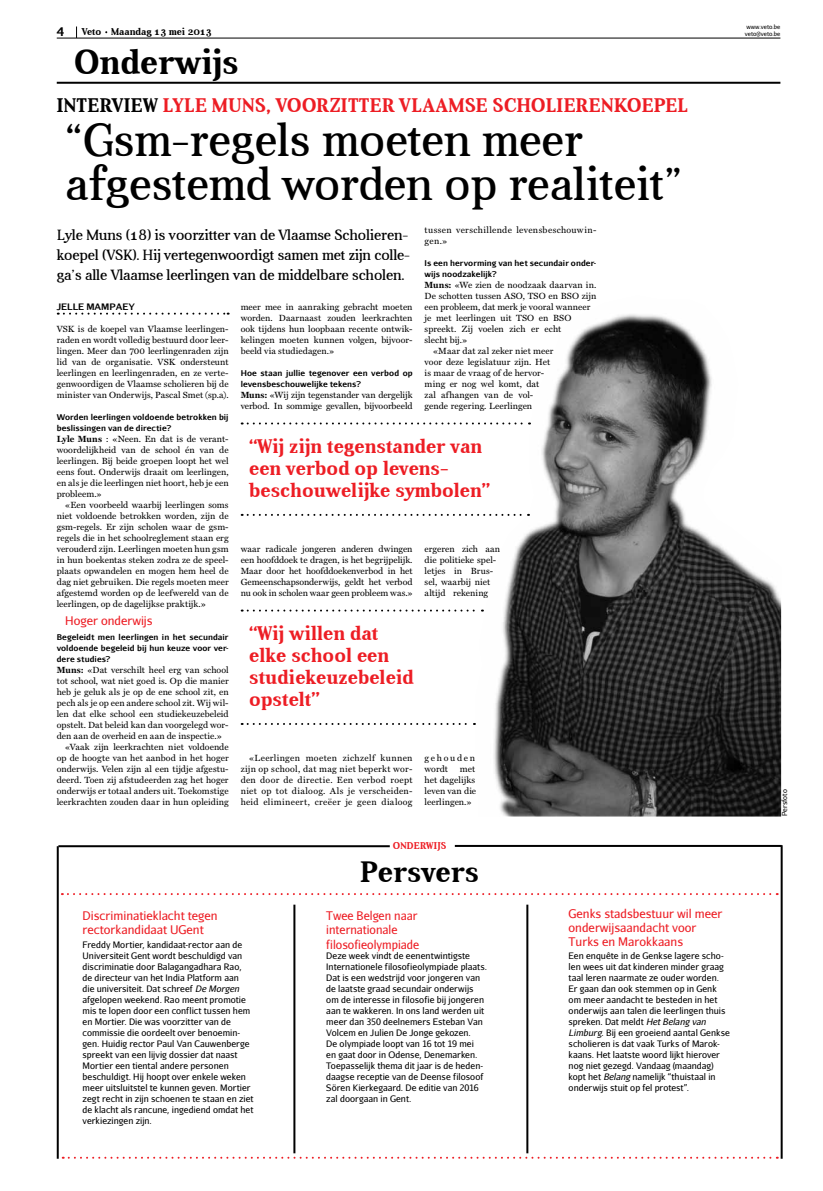
<style>
.page{position:relative;width:823px;height:1191px;background:#fff}
.page>*{position:absolute;margin:0;border:0;box-sizing:border-box;transform-origin:0 0}
.t1{font:47px/44px "Aver";color:#000}
.t2{font:700 35px "Aver";color:#000}
.t3{font:700 30px "Aver";color:#000}
.t4{font:700 20px/22px "Aver";letter-spacing:.01em;color:#ed1d24}
.t5{font:15px/20px "Aver";letter-spacing:-.01em;color:#000}
.t6{font:12px/14px "Aurulent Sans";color:#ed1d24}
.t7{font:12px/14px "Aurulent Sans";color:#ed1d24;scale:.96 1}
.t8{font:700 12px "Aurulent Sans";color:#000}
.t9{font:700 10px "Aver";color:#000}
.t10{font:700 10px "Aver";letter-spacing:.02em;color:#ed1d24}
.t11{font:9px/11px "Miller Text";letter-spacing:.005em;color:#000;text-align:justify}
.t12{font:9px/11px "Aurulent Sans";letter-spacing:.005em;color:#000}
.t13{font:9px/11px "Miller Text";letter-spacing:.035em;color:#000}
.t14{font:9px/11px "Miller Text";letter-spacing:.185em;color:#000}
.t15{font:700 9px "Aurulent Sans";color:#000}
.t16{font:700 8px/11px "Aurulent Sans";letter-spacing:.01em;color:#000}
.t17{font:7px "Aurulent Sans";color:#000}
.t18{font:6px/7.2px "Aurulent Sans";color:#000}
.s1{color:#000}
.s2{font-weight:700}
.s3{font-style:italic}
</style>
<div class="page">
<svg style="left:58px;top:313px;width:170px;height:2px"></svg>
<img style="left:475px;top:314px;width:305px;height:502px">
<svg style="left:241px;top:609px;width:241px;height:2px"></svg>
<svg style="left:241px;top:723px;width:233px;height:2px"></svg>
<svg style="left:241px;top:422px;width:288px;height:2px"></svg>
<svg style="left:241px;top:514px;width:287px;height:2px"></svg>
<hr style="left:58px;top:845px;width:331px;height:2px;background:#000">
<hr style="left:454px;top:845px;width:327px;height:2px;background:#000">
<svg style="left:62px;top:893px;width:715px;height:2px"></svg>
<hr style="left:293px;top:904px;width:2px;height:249px;background:#000">
<hr style="left:526px;top:904px;width:2px;height:249px;background:#000">
<svg style="left:63px;top:1156px;width:714px;height:2px"></svg>
<hr style="left:57px;top:846px;width:2px;height:312px;background:#000">
<hr style="left:780px;top:845px;width:2px;height:313px;background:#000">
<hr style="left:57px;top:38px;width:723px;height:1px;background:#000">
<hr style="left:57px;top:82px;width:723px;height:2px;background:#000">
<h3 class="t8" style="left:57px;top:22px;width:9px">4</h3>
<p class="t9" style="left:82px;top:26px;width:131px">Veto Maandag 13 mei 2013</p>
<p class="t18" style="left:744px;top:23px;width:37px">www.veto.be veto@veto.be</p>
<h2 class="t2" style="left:74px;top:42px;width:166px">Onderwijs</h2>
<h3 class="t4" style="left:57px;top:94px;width:632px"><span class="s1">Interview</span> Lyle Muns, voorzitter Vlaamse scholierenkoepel</h3>
<h1 class="t1" style="left:65px;top:118px;width:618px">“Gsm-regels moeten meer afgestemd worden op realiteit”</h1>
<h3 class="t5" style="left:57px;top:225px;width:354px">Lyle Muns (18) is voorzitter van de Vlaamse Scholieren&shy;koepel (VSK). Hij vertegenwoordigt samen met zijn colle&shy;ga’s alle Vlaamse leerlingen van de middelbare scholen.</h3>
<p class="t15" style="left:57px;top:300px;width:80px">Jelle Mam paey</p>
<p class="t11" style="left:57px;top:323px;width:173px">VSK is de koepel van Vlaamse leerlingen&shy;raden en wordt volledig bestuurd door leer&shy;lingen. Meer dan 700 leerlingenraden zijn lid van de organisatie. VSK ondersteunt leerlingen en leerlingenraden, en ze verte&shy;genwoordigen de Vlaamse scholieren bij de minister van Onderwijs, Pascal Smet (sp.a).</p>
<p class="t16" style="left:57px;top:411px;width:173px">Worden leerlingen voldoende betrokken bij beslissingen van de directie?</p>
<p class="t11" style="left:57px;top:433px;width:173px"><span class="s2">Lyle Muns</span> : «Neen. En dat is de verant&shy;woordelijkheid van de school én van de leerlingen. Bij beide groepen loopt het wel eens fout. Onderwijs draait om leerlingen, en als je die leerlingen niet hoort, heb je een probleem.»</p>
<p class="t11" style="left:57px;top:499px;width:173px;text-indent:9px">«Een voorbeeld waarbij leerlingen soms niet voldoende betrokken worden, zijn de gsm-regels. Er zijn scholen waar de gsm&shy;regels die in het schoolreglement staan erg verouderd zijn. Leerlingen moeten hun gsm in hun boekentas steken zodra ze de speel&shy;plaats opwandelen en mogen hem heel de dag niet gebruiken. Die regels moeten meer afgestemd worden op de leefwereld van de leerlingen, op de dagelijkse praktijk.»</p>
<h3 class="t6" style="left:65px;top:613px;width:89px">Hoger onderwijs</h3>
<p class="t16" style="left:57px;top:631px;width:173px;text-align:justify">Begeleidt men leerlingen in het secundair voldoende begeleid bij hun keuze voor ver&shy;dere studies?</p>
<p class="t11" style="left:57px;top:664px;width:173px"><span class="s2">Muns:</span> «Dat verschilt heel erg van school</p>
<p class="t11" style="left:57px;top:675px;width:173px">tot school, wat niet goed is. Op die manier</p>
<p class="t11" style="left:57px;top:686px;width:173px">heb je geluk als je op de ene school zit, en</p>
<p class="t11" style="left:57px;top:697px;width:173px">pech als je op een andere school zit. Wij wil-</p>
<p class="t11" style="left:57px;top:708px;width:173px">len dat elke school een studiekeuzebeleid</p>
<p class="t11" style="left:57px;top:719px;width:173px">opstelt. Dat beleid kan dan voorgelegd wor-</p>
<p class="t11" style="left:57px;top:730px;width:166px">den aan de overheid en aan de inspectie.»</p>
<p class="t11" style="left:65px;top:741px;width:165px">«Vaak zijn leerkrachten niet voldoende</p>
<p class="t11" style="left:57px;top:752px;width:173px">op de hoogte van het aanbod in het hoger</p>
<p class="t11" style="left:57px;top:763px;width:173px">onderwijs. Velen zijn al een tijdje afgestu-</p>
<p class="t11" style="left:57px;top:774px;width:173px">deerd. Toen zij afstudeerden zag het hoger</p>
<p class="t11" style="left:57px;top:785px;width:173px">onderwijs er totaal anders uit. Toekomstige</p>
<p class="t11" style="left:57px;top:796px;width:173px">leerkrachten zouden daar in hun opleiding</p>
<p class="t13" style="left:424px;top:224px;width:173px">tussen verschillende levensbeschouwin&shy;gen.»</p>
<p class="t16" style="left:424px;top:257px;width:173px">Is een hervorming van het secundair onder&shy;wijs noodzakelijk?</p>
<p class="t11" style="left:424px;top:279px;width:173px"><span class="s2">Muns:</span> «We zien de noodzaak daarvan in.</p>
<p class="t11" style="left:424px;top:290px;width:173px">De schotten tussen ASO, TSO en BSO zijn</p>
<p class="t11" style="left:424px;top:301px;width:167px">een probleem, dat merk je vooral wanneer</p>
<p class="t11" style="left:424px;top:312px;width:148px">je met leerlingen uit TSO en BSO</p>
<p class="t11" style="left:424px;top:323px;width:138px">spreekt. Zij voelen zich er echt</p>
<p class="t11" style="left:424px;top:334px;width:44px">slecht bij.»</p>
<p class="t11" style="left:433px;top:345px;width:122px">«Maar dat zal zeker niet meer</p>
<p class="t11" style="left:424px;top:356px;width:127px">voor deze legislatuur zijn. Het</p>
<p class="t11" style="left:424px;top:367px;width:121px">is maar de vraag of de hervor-</p>
<p class="t11" style="left:424px;top:378px;width:116px">ming er nog wel komt, dat</p>
<p class="t11" style="left:424px;top:389px;width:110px">zal afhangen van de vol-</p>
<p class="t11" style="left:424px;top:400px;width:109px">gende regering. Leerlingen</p>
<p class="t11" style="left:240px;top:301px;width:173px">meer mee in aanraking gebracht moeten worden. Daarnaast zouden leerkrachten ook tijdens hun loopbaan recente ontwik&shy;kelingen moeten kunnen volgen, bijvoor&shy;beeld via studiedagen.»</p>
<p class="t16" style="left:240px;top:367px;width:173px">Hoe staan jullie tegenover een verbod op levensbeschouwelijke tekens?</p>
<p class="t11" style="left:240px;top:389px;width:173px"><span class="s2">Muns:</span> «Wij zijn tegenstander van dergelijk verbod. In sommige gevallen, bijvoorbeeld</p>
<h3 class="t4" style="left:249px;top:435px;width:242px">“Wij zijn tegenstander van een verbod op levens&shy;beschouwelijke symbolen”</h3>
<p class="t11" style="left:424px;top:543px;width:77px;text-align:left">ergeren zich aan die politieke spel&shy;letjes in Brus&shy;sel, waarbij niet altijd rekening</p>
<p class="t11" style="left:240px;top:543px;width:173px">waar radicale jongeren anderen dwingen een hoofddoek te dragen, is het begrijpelijk.<br>Maar door het hoofddoekenverbod in het Gemeenschapsonderwijs, geldt het verbod nu ook in scholen waar geen probleem was.»</p>
<h3 class="t4" style="left:249px;top:622px;width:166px">“Wij willen dat elke school een studiekeuzebeleid opstelt”</h3>
<p class="t14" style="left:424px;top:752px;width:52px">gehouden wordt</p>
<p class="t11" style="left:240px;top:752px;width:173px;text-indent:9px">«Leerlingen moeten zichzelf kunnen zijn op school, dat mag niet beperkt wor&shy;den door de directie. Een verbod roept niet op tot dialoog. Als je verscheiden&shy;heid elimineert, creëer je geen dialoog</p>
<p class="t11" style="left:424px;top:763px;width:53px;text-indent:35px">met het dagelijks leven van die leerlingen.»</p>
<h3 class="t6" style="left:82px;top:908px;width:136px">Discriminatieklacht tegen rectorkandidaat UGent</h3>
<p class="t12" style="left:82px;top:939px;width:172px">Freddy Mortier, kandidaat-rector aan de Universiteit Gent wordt beschuldigd van discriminatie door Balagangadhara Rao, de directeur van het India Platform aan<br>die universiteit. Dat schreef <span class="s3">De Morgen </span>afgelopen weekend. Rao meent promotie mis te lopen door een conflict tussen hem en Mortier. Die was voorzitter van de commissie die oordeelt over benoemin&shy;gen. Huidig rector Paul Van Cauwenberge spreekt van een lijvig dossier dat naast Mortier een tiental andere personen beschuldigt. Hij hoopt over enkele weken meer uitsluitstel te kunnen geven. Mortier zegt recht in zijn schoenen te staan en ziet de klacht als rancune, ingediend omdat het verkiezingen zijn.</p>
<p class="t10" style="left:392px;top:840px;width:55px">Onderwijs</p>
<h3 class="t3" style="left:360px;top:855px;width:120px">Persvers</h3>
<h3 class="t7" style="left:326px;top:908px;width:98px">Twee Belgen naar internationale filosofieolympiade</h3>
<p class="t12" style="left:326px;top:950px;width:162px">Deze week vindt de eenentwintigste Internationele filosofieolympiade plaats.<br>Dat is een wedstrijd voor jongeren van de laatste graad secundair onderwijs om de interesse in filosofie bij jongeren aan te wakkeren. In ons land werden uit meer dan 350 deelnemers Esteban Van Volcem en Julien De Jonge gekozen.<br>De olympiade loopt van 16 tot 19 mei<br>en gaat door in Odense, Denemarken.<br>Toepasselijk thema dit jaar is de heden&shy;daagse receptie van de Deense filosoof Sören Kierkegaard. De editie van 2016 zal doorgaan in Gent.</p>
<h3 class="t6" style="left:568px;top:906px;width:155px">Genks stadsbestuur wil meer onderwijsaandacht voor<br>Turks en Marokkaans</h3>
<p class="t12" style="left:568px;top:950px;width:163px">Een enquête in de Genkse lagere scho&shy;len wees uit dat kinderen minder graag taal leren naarmate ze ouder worden.<br>Er gaan dan ook stemmen op in Genk om meer aandacht te besteden in het onderwijs aan talen die leerlingen thuis spreken. Dat meldt <span class="s3">Het Belang van Limburg</span>. Bij een groeiend aantal Genkse scholieren is dat vaak Turks of Marok&shy;kaans. Het laatste woord lijkt hierover nog niet gezegd. Vandaag (maandag) kopt het <span class="s3">Belang</span> namelijk “thuistaal in onderwijs stuit op fel protest”.</p>
<p class="t17" style="left:779px;top:816px;width:28px;rotate:-90deg">Persfoto</p>
</div>
